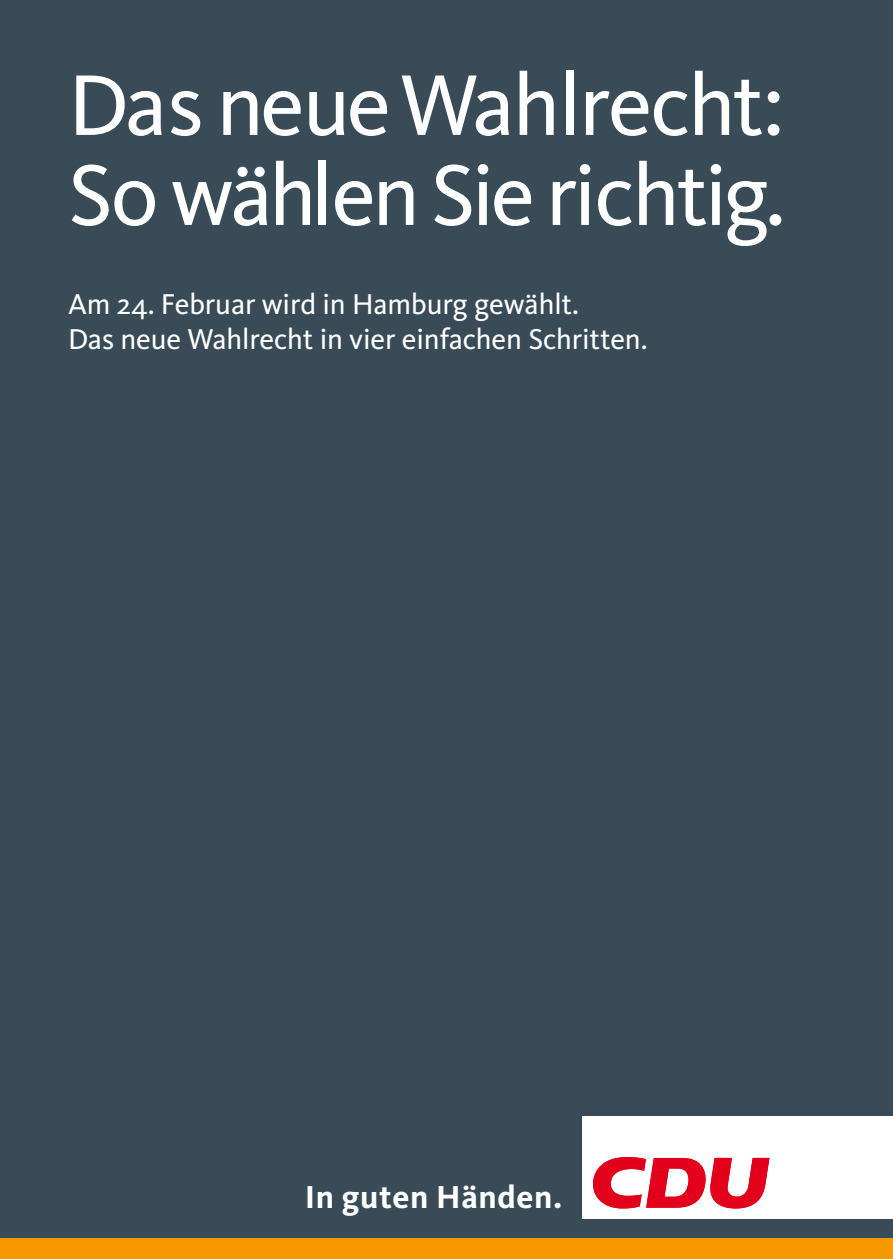
<style>
.page{position:relative;width:893px;height:1259px;background:#394b56}
.page>*{position:absolute;margin:0;border:0;box-sizing:border-box;transform-origin:0 0}
.t1{font:89.1px/90px "CDU Kievit";letter-spacing:-.04em;color:#fff}
.t2{font:700 33px "CDU Kievit";letter-spacing:.02em;color:#fff}
.t3{font:29.7px/35.1px "CDU Kievit";letter-spacing:-.005em;color:#fff}
</style>
<div class="page">
<div style="left:582px;top:1115px;width:311px;height:103px;background:#fff"></div>
<svg style="left:593px;top:1157px;width:176px;height:51px"></svg>
<div style="left:0;top:1238px;width:893px;height:21px;background:#f49a00"></div>
<h1 class="t1" style="left:68px;top:61px;width:719px">Das neue Wahlrecht:<br>So wählen Sie richtig.</h1>
<p class="t3" style="left:68px;top:287px;width:581px">Am 24. Februar wird in Hamburg gewählt.<br>Das neue Wahlrecht in vier einfachen Schritten.</p>
<p class="t2" style="left:305px;top:1177px;width:259px">In guten Händen.</p>
</div>
